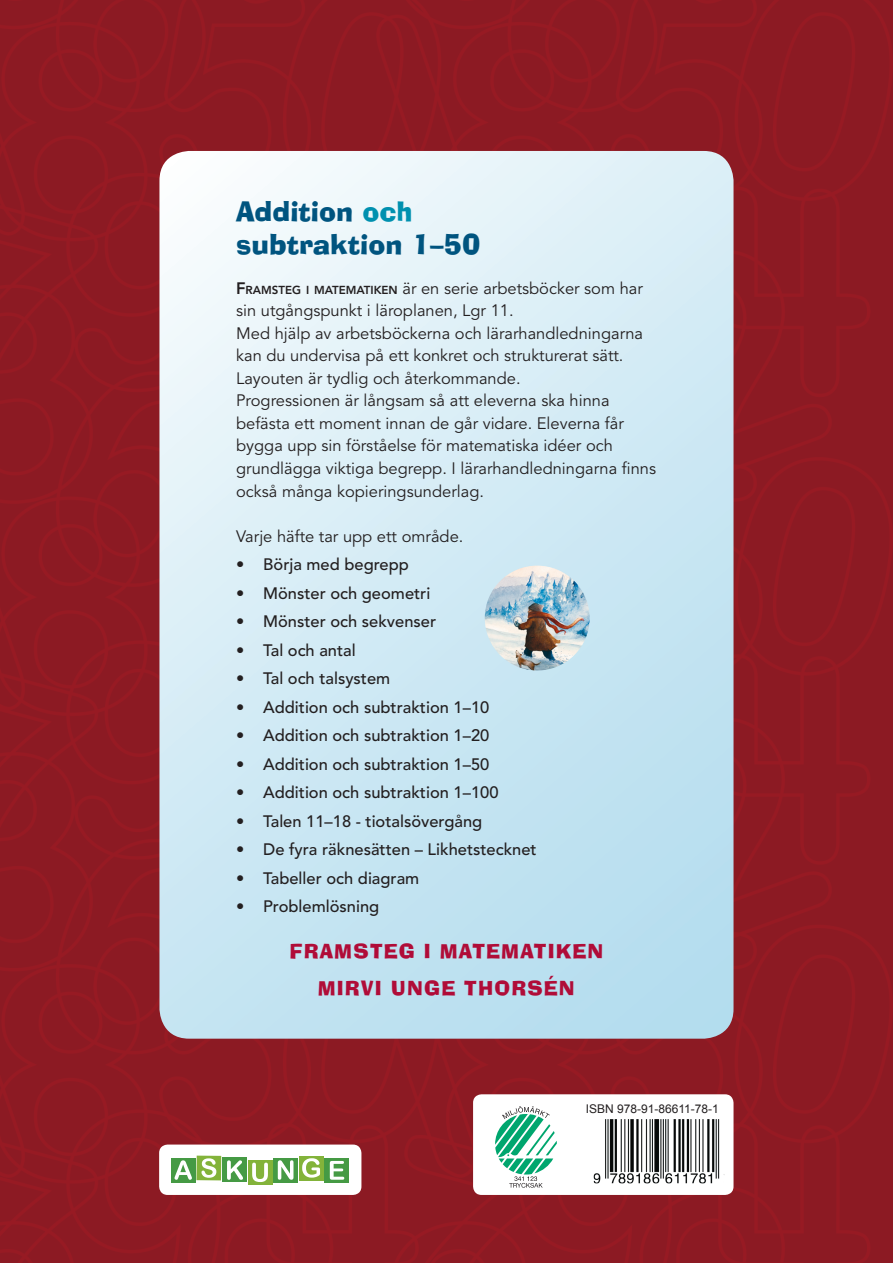
<style>
.page{position:relative;width:893px;height:1263px;background:#fff}
.page>*{position:absolute;margin:0;border:0;box-sizing:border-box;transform-origin:0 0}
.Rubrik_2{font:27px/33px "Ad Lib BT";color:#00547f}
.Rubrik_Framsteg{font:19.5px "Ad Lib BT";letter-spacing:.06em;color:#b00c38}
.Bröd{font:16.5px/22.5px "Avenir";color:#231f20}
.t1{font:500 16.5px "Avenir";color:#231f20}
.t2{font:12px "Arial";color:#231f20}
.s1{font-style:inherit}
.s2{color:#0090af}
.s3{font-weight:800}
.s4{font-weight:800;font-size:11.55px}
</style>
<div class="page">
<img style="left:0;top:0;width:892px;height:1263px">
<svg style="left:159px;top:151px;width:574px;height:888px;background:#d1e9f4"></svg>
<div style="left:473px;top:1094px;width:260px;height:101px;background:#fff;border-radius:9px"></div>
<img style="left:593px;top:1119px;width:131px;height:64px">
<img style="left:485px;top:566px;width:105px;height:104px;border-radius:52px">
<svg style="left:495px;top:1106px;width:62px;height:82px"></svg>
<div style="left:159px;top:1144px;width:202px;height:51px;background:#fff;border-radius:9px"></div>
<div style="left:171px;top:1158px;width:24px;height:24px;background:#459a44"></div>
<svg style="left:175px;top:1160px;width:17px;height:20px"></svg>
<div style="left:196px;top:1155px;width:25px;height:25px;background:#83b33a"></div>
<svg style="left:201px;top:1158px;width:15px;height:20px"></svg>
<svg style="left:273px;top:1158px;width:25px;height:24px"></svg>
<svg style="left:278px;top:1160px;width:15px;height:20px"></svg>
<div style="left:222px;top:1157px;width:25px;height:25px;background:#459a44"></div>
<svg style="left:227px;top:1160px;width:16px;height:20px"></svg>
<div style="left:248px;top:1160px;width:24px;height:25px;background:#83b33a"></div>
<svg style="left:252px;top:1163px;width:16px;height:19px"></svg>
<div style="left:299px;top:1156px;width:25px;height:24px;background:#83b33a"></div>
<svg style="left:302px;top:1158px;width:18px;height:19px"></svg>
<div style="left:325px;top:1158px;width:24px;height:25px;background:#459a44"></div>
<svg style="left:330px;top:1161px;width:14px;height:19px"></svg>
<p class="Rubrik_2" style="left:236px;top:195px;width:246px"><span class="s1">A</span>ddition <span class="s2">och </span>subtraktion 1<span class="s1">–50</span></p>
<p class="Bröd" style="left:236px;top:277px;width:408px"><span class="s3">F</span><span class="s4">RAMSTEG I MATEMATIKEN</span> är en serie arbetsböcker som har sin utgångspunkt i läroplanen, Lgr 11.</p>
<p class="Bröd" style="left:236px;top:322px;width:409px">Med hjälp av arbetsböckerna och lärarhandledningarna kan du undervisa på ett konkret och strukturerat sätt.</p>
<p class="Bröd" style="left:236px;top:367px;width:286px">Layouten är tydlig och återkommande.</p>
<p class="Bröd" style="left:236px;top:390px;width:421px">Progressionen är långsam så att eleverna ska hinna befästa ett moment innan de går vidare. Eleverna får bygga upp sin förståelse för matematiska idéer och grundlägga viktiga begrepp. I lärarhandledningarna finns också många kopieringsunderlag.</p>
<p class="Bröd" style="left:236px;top:525px;width:229px">Varje häfte tar upp ett område.</p>
<p class="t1" style="left:236px;top:555px;width:174px">• Börja med begrepp</p>
<p class="t1" style="left:236px;top:583px;width:196px">• Mönster och geometri</p>
<p class="t1" style="left:236px;top:612px;width:202px">• Mönster och sekvenser</p>
<p class="t1" style="left:236px;top:640px;width:121px">• Tal och antal</p>
<p class="t1" style="left:236px;top:669px;width:156px">• Tal och talsystem</p>
<p class="t1" style="left:236px;top:697px;width:255px">• Addition och subtraktion 1–10</p>
<p class="t1" style="left:236px;top:726px;width:255px">• Addition och subtraktion 1–20</p>
<p class="t1" style="left:236px;top:754px;width:255px">• Addition och subtraktion 1–50</p>
<p class="t1" style="left:236px;top:783px;width:264px">• Addition och subtraktion 1–100</p>
<p class="t1" style="left:236px;top:811px;width:248px">• Talen 11–18 - tiotalsövergång</p>
<p class="t1" style="left:236px;top:840px;width:302px">• De fyra räknesätten – Likhetstecknet</p>
<p class="t1" style="left:236px;top:868px;width:185px">• Tabeller och diagram</p>
<p class="t1" style="left:236px;top:897px;width:145px">• Problemlösning</p>
<p class="Rubrik_Framsteg" style="left:290px;top:939px;width:315px">FRAMSTEG I MATEMATIKEN</p>
<p class="Rubrik_Framsteg" style="left:318px;top:976px;width:259px">MIRVI UNGE THORSÉN</p>
<p class="t2" style="left:586px;top:1100px;width:135px">ISBN 978-91-86611-78-1</p>
</div>
